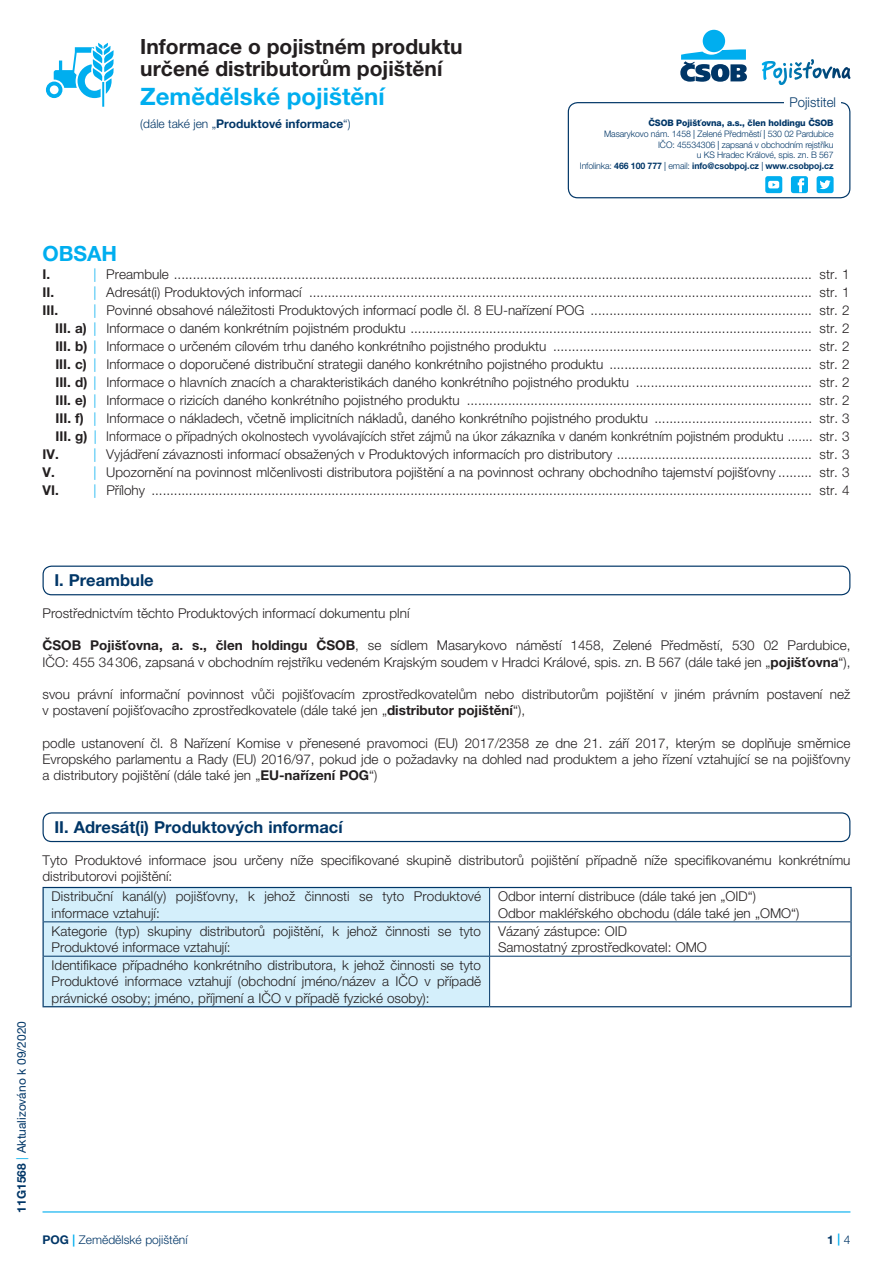
<style>
.page{position:relative;width:893px;height:1263px;background:#fff}
.page>*{position:absolute;margin:0;border:0;box-sizing:border-box;transform-origin:0 0}
.t1{font:700 24px "Helvetica Neue LT Pro";color:#00aeef}
.t2{font:700 21px/22.5px "Helvetica Neue LT Pro";color:#231f20}
.t3{font:700 21px "Helvetica Neue LT Pro";color:#00aeef}
.t4{font:700 16.5px "Helvetica Neue LT Pro";color:#003667}
.t5{font:300 13.5px/16.2px "Helvetica Neue LT Pro";color:#231f20}
.t6{font:300 13.5px "Helvetica Neue LT Pro";color:#231f20;scale:.95 1}
.t7{font:700 13.5px "Helvetica Neue LT Pro";color:#231f20}
.t8{font:300 13.5px "Helvetica Neue LT Pro";letter-spacing:.005em;color:#003667}
.t9{font:700 12px "Helvetica Neue LT Pro";color:#003667}
.t10{font:12px "Helvetica Neue LT Pro";color:#003667}
.t11{font:300 12px "Helvetica Neue LT Pro";color:#003667}
.t12{font:300 9px/10.8px "Helvetica Neue LT Pro";letter-spacing:-.01em;color:#003667;text-align:right}
.s1{font-weight:300}
.s2{font-weight:800}
.s3{font-weight:400}
.s4{font-weight:700}
.s5{color:#00aeef}
.s6{font-weight:700;color:#00aeef}
.s7{font-weight:500;color:#00aeef}
</style>
<div class="page">
<hr style="left:43px;top:1211px;width:807px;height:1px;background:#00aeef">
<svg style="left:773px;top:62px;width:77px;height:23px"></svg>
<svg style="left:680px;top:30px;width:67px;height:52px"></svg>
<svg style="left:46px;top:43px;width:68px;height:64px"></svg>
<div style="left:791px;top:176px;width:17px;height:17px;background:#00aeef;border-radius:3px"></div>
<svg style="left:798px;top:178px;width:6px;height:14px"></svg>
<div style="left:817px;top:176px;width:17px;height:17px;background:#00aeef;border-radius:3px"></div>
<svg style="left:819px;top:180px;width:12px;height:9px"></svg>
<svg style="left:765px;top:176px;width:17px;height:17px"></svg>
<svg style="left:768px;top:181px;width:11px;height:7px"></svg>
<div style="left:568px;top:102px;width:282px;height:96px;border:1px solid #003667;border-radius:9px"></div>
<div style="left:784px;top:93px;width:57px;height:18px;background:#fff"></div>
<div style="left:43px;top:566px;width:807px;height:29px;border:1px solid #003667;border-radius:9px"></div>
<div style="left:43px;top:812px;width:807px;height:30px;border:1px solid #003667;border-radius:9px"></div>
<div style="left:44px;top:888px;width:445px;height:118px;background:#d4effb"></div>
<svg style="left:490px;top:888px;width:360px;height:118px"></svg>
<hr style="left:43px;top:887px;width:447px;height:1px;background:#003667">
<hr style="left:43px;top:888px;width:1px;height:34px;background:#003667">
<hr style="left:490px;top:887px;width:362px;height:1px;background:#003667">
<hr style="left:850px;top:888px;width:2px;height:34px;background:#003667">
<hr style="left:43px;top:922px;width:1px;height:34px;background:#003667">
<hr style="left:850px;top:922px;width:2px;height:34px;background:#003667">
<hr style="left:43px;top:956px;width:1px;height:50px;background:#003667">
<hr style="left:850px;top:956px;width:2px;height:50px;background:#003667">
<hr style="left:43px;top:1006px;width:447px;height:1px;background:#003667">
<hr style="left:490px;top:1006px;width:362px;height:1px;background:#003667">
<hr style="left:489px;top:888px;width:1px;height:33px;background:#003667">
<hr style="left:44px;top:921px;width:446px;height:1px;background:#003667">
<hr style="left:490px;top:921px;width:360px;height:1px;background:#003667">
<hr style="left:489px;top:922px;width:1px;height:34px;background:#003667">
<hr style="left:44px;top:956px;width:446px;height:1px;background:#003667">
<hr style="left:490px;top:956px;width:360px;height:1px;background:#003667">
<hr style="left:489px;top:956px;width:1px;height:50px;background:#003667">
<h2 class="t2" style="left:140px;top:35px;width:324px">Informace o pojistném produktu určené distributorům pojištění</h2>
<h1 class="t1" style="left:140px;top:81px;width:246px">Zemědělské pojištění</h1>
<p class="t9" style="left:140px;top:116px;width:212px"><span class="s1">(dále také jen „</span>Produktové informace<span class="s1">“)</span></p>
<p class="t8" style="left:789px;top:94px;width:48px">Pojistitel</p>
<p class="t12" style="left:580px;top:117px;width:255px"><span class="s2">ČSOB Pojišťovna, a.s., člen holdingu ČSOB<br></span>Masarykovo nám. 1458 <span class="s3">|</span> Zelené Předměstí <span class="s3">|</span> 530 02 Pardubice<br>IČO: 45534306 <span class="s3">|</span> zapsaná v obchodním rejstříku<br>u KS Hradec Králové, spis. zn. B 567<br>Infolinka: <span class="s4">466 100 777</span> <span class="s3">|</span> email: <span class="s4">info@csobpoj.cz</span> <span class="s3">|</span> <span class="s4">www.csobpoj.cz</span></p>
<h2 class="t3" style="left:43px;top:240px;width:76px">OBSAH</h2>
<p class="t7" style="left:43px;top:265px;width:9px">I.</p>
<p class="t5" style="left:94px;top:265px;width:758px"><span class="s5">|</span> Preambule .......................................................................................................................................................................... str. 1</p>
<p class="t7" style="left:43px;top:283px;width:13px">II.</p>
<p class="t5" style="left:94px;top:283px;width:758px"><span class="s5">|</span> Adresát(i) Produktových informací ...................................................................................................................................... str. 1</p>
<p class="t7" style="left:43px;top:301px;width:17px">III.</p>
<p class="t5" style="left:94px;top:301px;width:758px"><span class="s5">|</span> Povinné obsahové náležitosti Produktových informací podle čl. 8 EU-nařízení POG ........................................................... str. 2</p>
<p class="t5" style="left:55px;top:319px;width:796px"><span class="s4">III. a)</span> <span class="s5">|</span> Informace o daném konkrétním pojistném produktu ........................................................................................................... str. 2</p>
<p class="t5" style="left:55px;top:337px;width:796px"><span class="s4">III. b)</span> <span class="s5">|</span> Informace o určeném cílovém trhu daného konkrétního pojistného produktu ..................................................................... str. 2</p>
<p class="t5" style="left:55px;top:355px;width:796px"><span class="s4">III. c)</span> <span class="s5">|</span> Informace o doporučené distribuční strategii daného konkrétního pojistného produktu ...................................................... str. 2</p>
<p class="t5" style="left:55px;top:373px;width:796px"><span class="s4">III. d)</span> <span class="s5">|</span> Informace o hlavních znacích a charakteristikách daného konkrétního pojistného produktu ............................................... str. 2</p>
<p class="t5" style="left:55px;top:391px;width:796px"><span class="s4">III. e)</span> <span class="s5">|</span> Informace o rizicích daného konkrétního pojistného produktu ............................................................................................ str. 2</p>
<p class="t5" style="left:55px;top:409px;width:796px"><span class="s4">III. f)</span> <span class="s5">|</span> Informace o nákladech, včetně implicitních nákladů, daného konkrétního pojistného produktu .......................................... str. 3</p>
<p class="t6" style="left:55px;top:427px;width:837px"><span class="s4">III. g)</span> <span class="s5">|</span> Informace o případných okolnostech vyvolávajících střet zájmů na úkor zákazníka v daném konkrétním pojistném produktu ....... str. 3</p>
<p class="t7" style="left:43px;top:445px;width:18px">IV.</p>
<p class="t5" style="left:94px;top:445px;width:758px"><span class="s5">|</span> Vyjádření závaznosti informací obsažených v Produktových informacích pro distributory .................................................... str. 3</p>
<p class="t7" style="left:43px;top:463px;width:14px">V.</p>
<p class="t5" style="left:94px;top:463px;width:758px"><span class="s5">|</span> Upozornění na povinnost mlčenlivosti distributora pojištění a na povinnost ochrany obchodního tajemství pojišťovny ......... str. 3</p>
<p class="t7" style="left:43px;top:481px;width:18px">VI.</p>
<p class="t5" style="left:94px;top:481px;width:758px"><span class="s5">|</span> Přílohy ................................................................................................................................................................................ str. 4</p>
<p class="t10" style="left:14px;top:1212px;width:193px;rotate:-90deg"><span class="s4">11G1568</span> <span class="s5">|</span> Aktualizováno k 09/2020</p>
<p class="t4" style="left:54px;top:570px;width:101px">I. Preambule</p>
<p class="t5" style="left:43px;top:605px;width:368px">Prostřednictvím těchto Produktových informací dokumentu plní</p>
<p class="t5" style="left:43px;top:637px;width:809px"><span class="s4">ČSOB Pojišťovna, a. s., člen holdingu ČSOB</span>, se sídlem Masarykovo náměstí 1458, Zelené Předměstí, 530 02 Pardubice,<br>IČO: 455 34306, zapsaná v obchodním rejstříku vedeném Krajským soudem v Hradci Králové, spis. zn. B 567 (dále také jen „<span class="s4">pojišťovna</span>“),</p>
<p class="t5" style="left:43px;top:686px;width:809px">svou právní informační povinnost vůči pojišťovacím zprostředkovatelům nebo distributorům pojištění v jiném právním postavení než v postavení pojišťovacího zprostředkovatele (dále také jen „<span class="s4">distributor pojištění</span>“),</p>
<p class="t5" style="left:43px;top:734px;width:809px;text-align:justify">podle ustanovení čl. 8 Nařízení Komise v přenesené pravomoci (EU) 2017/2358 ze dne 21. září 2017, kterým se doplňuje směrnice Evropského parlamentu a Rady (EU) 2016/97, pokud jde o požadavky na dohled nad produktem a jeho řízení vztahující se na pojišťovny a distributory pojištění (dále také jen „<span class="s4">EU-nařízení POG</span>“)</p>
<p class="t4" style="left:54px;top:817px;width:290px">II. Adresát(i) Produktových informací</p>
<p class="t5" style="left:43px;top:851px;width:809px">Tyto Produktové informace jsou určeny níže specifikované skupině distributorů pojištění případně níže specifikovanému konkrétnímu distributorovi pojištění:</p>
<p class="t5" style="left:52px;top:888px;width:431px">Distribuční kanál(y) pojišťovny, k jehož činnosti se tyto Produktové informace vztahují:</p>
<p class="t5" style="left:498px;top:888px;width:303px">Odbor interní distribuce (dále také jen „OID“)<br>Odbor makléřského obchodu (dále také jen „OMO“)</p>
<p class="t5" style="left:52px;top:922px;width:431px">Kategorie (typ) skupiny distributorů pojištění, k jehož činnosti se tyto<br>Produktové informace vztahují:</p>
<p class="t5" style="left:498px;top:922px;width:210px">Vázaný zástupce: OID<br>Samostatný zprostředkovatel: OMO</p>
<p class="t5" style="left:52px;top:957px;width:431px;text-align:justify">Identifikace případného konkrétního distributora, k jehož činnosti se tyto Produktové informace vztahují (obchodní jméno/název a IČO v případě právnické osoby; jméno, příjmení a IČO v případě fyzické osoby):</p>
<p class="t11" style="left:43px;top:1232px;width:147px"><span class="s4">POG</span> <span class="s6">|</span> Zemědělské pojištění</p>
<p class="t9" style="left:827px;top:1232px;width:25px">1 <span class="s7">|</span> <span class="s1">4</span></p>
</div>
